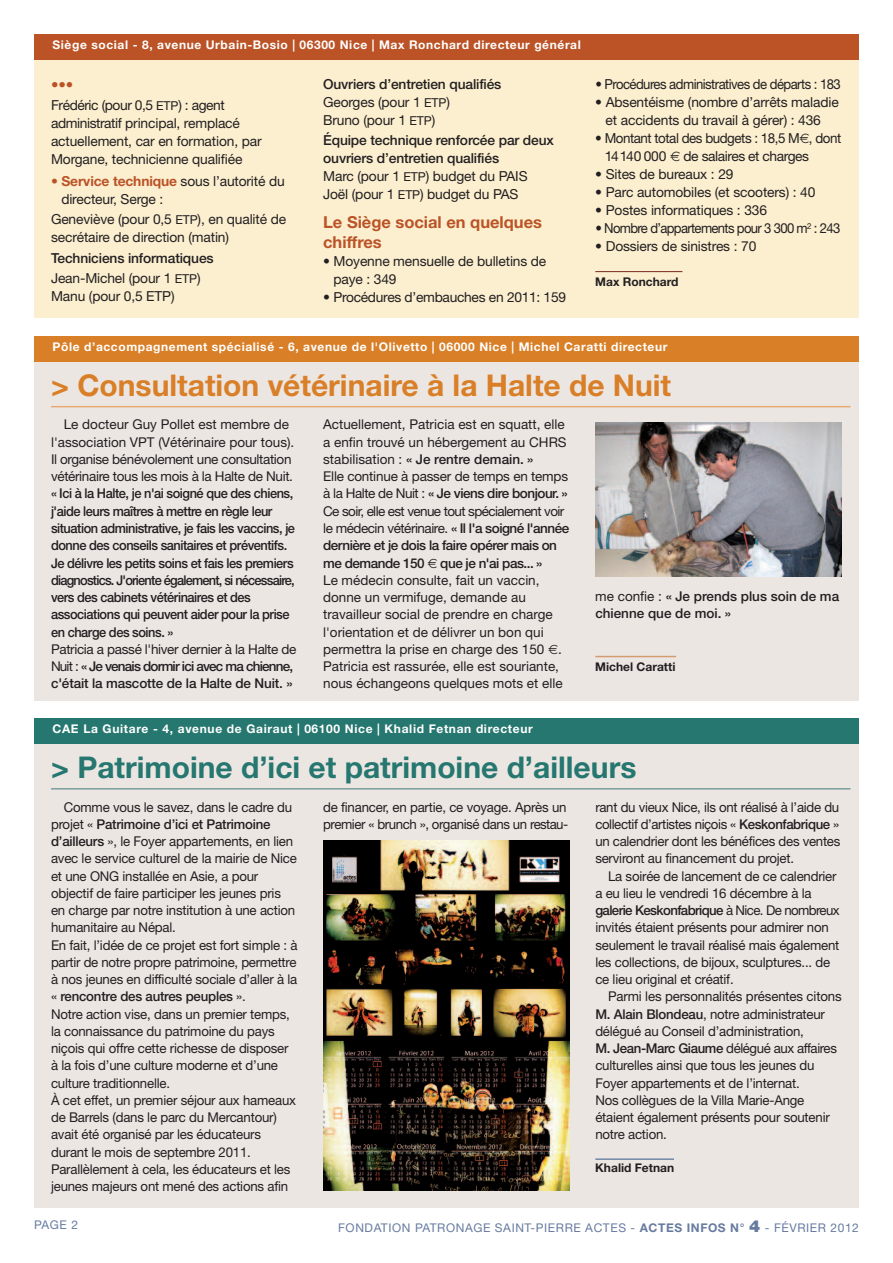
<style>
.page{position:relative;width:893px;height:1263px;background:#fff}
.page>*{position:absolute;margin:0;border:0;box-sizing:border-box;transform-origin:0 0}
.t1{font:700 30px "Helvetica Neue";color:#d97f27}
.t2{font:700 30px "Helvetica Neue";color:#26776f}
.t3{font:700 16.5px/20.2px "Helvetica Neue";color:#bb5326}
.t4{font:900 15px "Helvetica Neue";color:#bb5326}
.t5{font:13.8px/18px "Helvetica Neue";letter-spacing:-.01em;color:#231f20}
.t6{font:500 13.8px/18px "Helvetica Neue";letter-spacing:-.01em;color:#231f20}
.t7{font:13.8px/18px "Helvetica Neue";letter-spacing:-.035em;color:#231f20}
.t8{font:13.8px "Helvetica Neue";letter-spacing:-.04em;color:#231f20;scale:.95 1}
.t9{font:13.8px "Helvetica Neue";letter-spacing:-.05em;color:#231f20;scale:.95 1}
.t10{font:13.5px/17.2px "Helvetica Neue";letter-spacing:-.015em;color:#231f20}
.t11{font:500 13.5px/17.2px "Helvetica Neue";letter-spacing:-.035em;color:#231f20;scale:.95 1}
.t12{font:500 13.5px/17.2px "Helvetica Neue";letter-spacing:-.06em;color:#231f20}
.t13{font:500 13.5px/17.2px "Helvetica Neue";color:#231f20}
.t14{font:700 12px "Helvetica Neue";letter-spacing:.05em;color:#fff}
.t15{font:12px "Helvetica Neue";letter-spacing:.05em;color:#677ba0}
.t16{font:700 12px "Helvetica Neue";color:#231f20}
.s1{font-weight:400}
.s2{font-weight:400;font-size:12.3px}
.s3{font-size:12.3px}
.s4{font-weight:700;color:#bb5326}
.s5{font-weight:500}
.s6{font-weight:700}
.s7{font-weight:900;font-size:16.5px}
</style>
<div class="page">
<div style="left:34px;top:34px;width:825px;height:283px;background:#fbefd0"></div>
<div style="left:34px;top:34px;width:825px;height:26px;background:#bb5326"></div>
<hr style="left:595px;top:271px;width:87px;height:1px;background:#873d34">
<div style="left:34px;top:336px;width:825px;height:365px;background:#ece6e3"></div>
<div style="left:34px;top:336px;width:825px;height:26px;background:#d97f27"></div>
<hr style="left:595px;top:656px;width:81px;height:1px;background:#d29c6f">
<hr style="left:51px;top:406px;width:799px;height:1px;background:#e7ab72">
<img style="left:595px;top:423px;width:247px;height:153px">
<div style="left:34px;top:718px;width:825px;height:490px;background:#ece6e3"></div>
<div style="left:34px;top:718px;width:825px;height:26px;background:#26776f"></div>
<hr style="left:595px;top:1158px;width:79px;height:2px;background:#466992">
<hr style="left:51px;top:788px;width:799px;height:1px;background:#7a9f9c">
<img style="left:323px;top:841px;width:247px;height:350px">
<p class="t14" style="left:53px;top:41px;width:530px">Siège social - 8, avenue Urbain-Bosio | 06300 Nice | Max Ronchard directeur général</p>
<p class="t6" style="left:323px;top:76px;width:180px">Ouvriers d’entretien qualifiés<br><span class="s1">Georges (pour 1</span> <span class="s2">ETP</span><span class="s1">)<br>Bruno (pour 1</span> <span class="s2">ETP</span><span class="s1">)</span></p>
<p class="t6" style="left:323px;top:133px;width:232px">Équipe technique renforcée par deux ouvriers d’entretien qualifiés<br><span class="s1">Marc (pour 1</span> <span class="s2">ETP</span><span class="s1">) budget du PAIS<br>Joël (pour 1</span> <span class="s2">ETP</span><span class="s1">) budget du PAS</span></p>
<p class="t3" style="left:323px;top:213px;width:220px">Le Siège social en quelques chiffres</p>
<p class="t5" style="left:333px;top:254px;width:214px;text-indent:-10px">• Moyenne mensuelle de bulletins de paye : 349</p>
<p class="t5" style="left:323px;top:290px;width:244px">• Procédures d’embauches en 2011: 159</p>
<p class="t8" style="left:595px;top:79px;width:260px">• Procédures administratives de départs : 183</p>
<p class="t5" style="left:595px;top:94px;width:245px;text-align:center">• Absentéisme (nombre d’arrêts maladie et accidents du travail à gérer) : 436</p>
<p class="t7" style="left:605px;top:130px;width:238px;text-indent:-9px">• Montant total des budgets : 18,5 M , dont<br>14140 000 de salaires et charges</p>
<p class="t5" style="left:595px;top:166px;width:140px">• Sites de bureaux : 29</p>
<p class="t5" style="left:595px;top:184px;width:222px">• Parc automobiles (et scooters) : 40</p>
<p class="t5" style="left:595px;top:202px;width:173px">• Postes informatiques : 336</p>
<p class="t9" style="left:595px;top:223px;width:259px">• Nombre d’appartements pour 3 300 m<sup>2</sup> : 243</p>
<p class="t5" style="left:595px;top:238px;width:162px">• Dossiers de sinistres : 70</p>
<p class="t16" style="left:595px;top:277px;width:85px">Max Ronchard</p>
<p class="t4" style="left:51px;top:79px;width:24px">•••</p>
<p class="t5" style="left:51px;top:97px;width:212px">Frédéric (pour 0,5 <span class="s3">ETP</span>) : agent administratif principal, remplacé actuellement, car en formation, par Morgane, technicienne qualifiée</p>
<p class="t5" style="left:61px;top:174px;width:225px;text-indent:-10px"><span class="s4">• Service technique</span> sous l’autorité du directeur, Serge :</p>
<p class="t5" style="left:51px;top:212px;width:237px">Geneviève (pour 0,5 <span class="s3">ETP</span>), en qualité de secrétaire de direction (matin)</p>
<p class="t6" style="left:51px;top:249px;width:164px;line-height:20.1px">Techniciens informatiques<br><span class="s1">Jean-Michel (pour 1</span> <span class="s2">ETP</span><span class="s1">)</span></p>
<p class="t5" style="left:51px;top:288px;width:125px">Manu (pour 0,5 ETP)</p>
<p class="t14" style="left:53px;top:343px;width:616px">Pôle d’accompagnement spécialisé - 6, avenue de l'Olivetto | 06000 Nice | Michel Caratti directeur</p>
<h1 class="t1" style="left:51px;top:374px;width:622px">&gt; Consultation vétérinaire à la Halte de Nuit</h1>
<p class="t10" style="left:51px;top:417px;width:245px;text-align:center">Le docteur Guy Pollet est membre de l'association VPT (Vétérinaire pour tous).<br>Il organise bénévolement une consultation vétérinaire tous les mois à la Halte de Nuit.</p>
<p class="t11" style="left:51px;top:486px;width:258px">« Ici à la Halte, je n'ai soigné que des chiens, j'aide leurs maîtres à mettre en règle leur situation administrative, je fais les vaccins, je donne des conseils sanitaires et préventifs.<br>Je délivre les petits soins et fais les premiers diagnostics. J'oriente également, si nécessaire, vers des cabinets vétérinaires et des associations qui peuvent aider pour la prise en charge des soins. »</p>
<p class="t12" style="left:51px;top:642px;width:247px"><span class="s1">Patricia a passé l'hiver dernier à la Halte de<br>Nuit :</span> « Je venais dormir ici avec ma chienne, c'était la mascotte de la Halte de Nuit. »</p>
<p class="t10" style="left:323px;top:417px;width:248px">Actuellement, Patricia est en squatt, elle a enfin trouvé un hébergement au CHRS stabilisation : <span class="s5">« Je rentre demain. »<br></span>Elle continue à passer de temps en temps à la Halte de Nuit : <span class="s5">« Je viens dire bonjour. » </span>Ce soir, elle est venue tout spécialement voir le médecin vétérinaire. <span class="s5">« Il l'a soigné l'année dernière et je dois la faire opérer mais on me demande 150 que je n'ai pas... »</span></p>
<p class="t10" style="left:323px;top:573px;width:241px">Le médecin consulte, fait un vaccin, donne un vermifuge, demande au travailleur social de prendre en charge l'orientation et de délivrer un bon qui permettra la prise en charge des 150 .<br>Patricia est rassurée, elle est souriante, nous échangeons quelques mots et elle</p>
<p class="t14" style="left:53px;top:725px;width:482px">CAE La Guitare - 4, avenue de Gairaut | 06100 Nice | Khalid Fetnan directeur</p>
<p class="t13" style="left:595px;top:589px;width:245px"><span class="s1">me confie :</span> « Je prends plus soin de ma chienne que de moi. »</p>
<p class="t16" style="left:595px;top:662px;width:82px">Michel Caratti</p>
<h1 class="t2" style="left:51px;top:756px;width:587px">&gt; Patrimoine d’ici et patrimoine d’ailleurs</h1>
<p class="t10" style="left:51px;top:799px;width:248px;text-indent:13px">Comme vous le savez, dans le cadre du projet « <span class="s5">Patrimoine d’ici et Patrimoine d’ailleurs</span> », le Foyer appartements, en lien avec le service culturel de la mairie de Nice et une ONG installée en Asie, a pour objectif de faire participer les jeunes pris en charge par notre institution à une action humanitaire au Népal.<br>En fait, l’idée de ce projet est fort simple : à partir de notre propre patrimoine, permettre à nos jeunes en difficulté sociale d’aller à la « <span class="s5">rencontre des autres peuples</span> ».<br>Notre action vise, dans un premier temps, la connaissance du patrimoine du pays niçois qui offre cette richesse de disposer à la fois d’une culture moderne et d’une culture traditionnelle.<br>À cet effet, un premier séjour aux hameaux de Barrels (dans le parc du Mercantour) avait été organisé par les éducateurs durant le mois de septembre 2011.<br>Parallèlement à cela, les éducateurs et les jeunes majeurs ont mené des actions afin</p>
<p class="t10" style="left:323px;top:799px;width:247px">de financer, en partie, ce voyage. Après un premier « brunch », organisé dans un restau-</p>
<p class="t10" style="left:595px;top:799px;width:247px;text-align:justify">rant du vieux Nice, ils ont réalisé à l’aide du collectif d’artistes niçois « <span class="s5">Keskonfabrique</span> » un calendrier dont les bénéfices des ventes serviront au financement du projet.</p>
<p class="t10" style="left:595px;top:868px;width:246px;text-indent:13px">La soirée de lancement de ce calendrier a eu lieu le vendredi 16 décembre à la <span class="s5">galerie Keskonfabrique</span> à Nice. De nombreux invités étaient présents pour admirer non seulement le travail réalisé mais également les collections, de bijoux, sculptures... de ce lieu original et créatif.</p>
<p class="t10" style="left:595px;top:989px;width:248px;text-indent:13px">Parmi les personnalités présentes citons <span class="s5">M. Alain Blondeau</span>, notre administrateur délégué au Conseil d’administration,<br><span class="s5">M. Jean-Marc Giaume</span> délégué aux affaires culturelles ainsi que tous les jeunes du Foyer appartements et de l’internat.<br>Nos collègues de la Villa Marie-Ange étaient également présents pour soutenir notre action.</p>
<p class="t16" style="left:595px;top:1164px;width:80px">Khalid Fetnan</p>
<p class="t15" style="left:34px;top:1220px;width:46px">PAGE 2</p>
<p class="t15" style="left:338px;top:1224px;width:522px">FONDATION PATRONAGE SAINT-PIERRE ACTES - <span class="s6">ACTES INFOS N°</span> <span class="s7">4</span> - FÉVRIER 2012</p>
</div>
